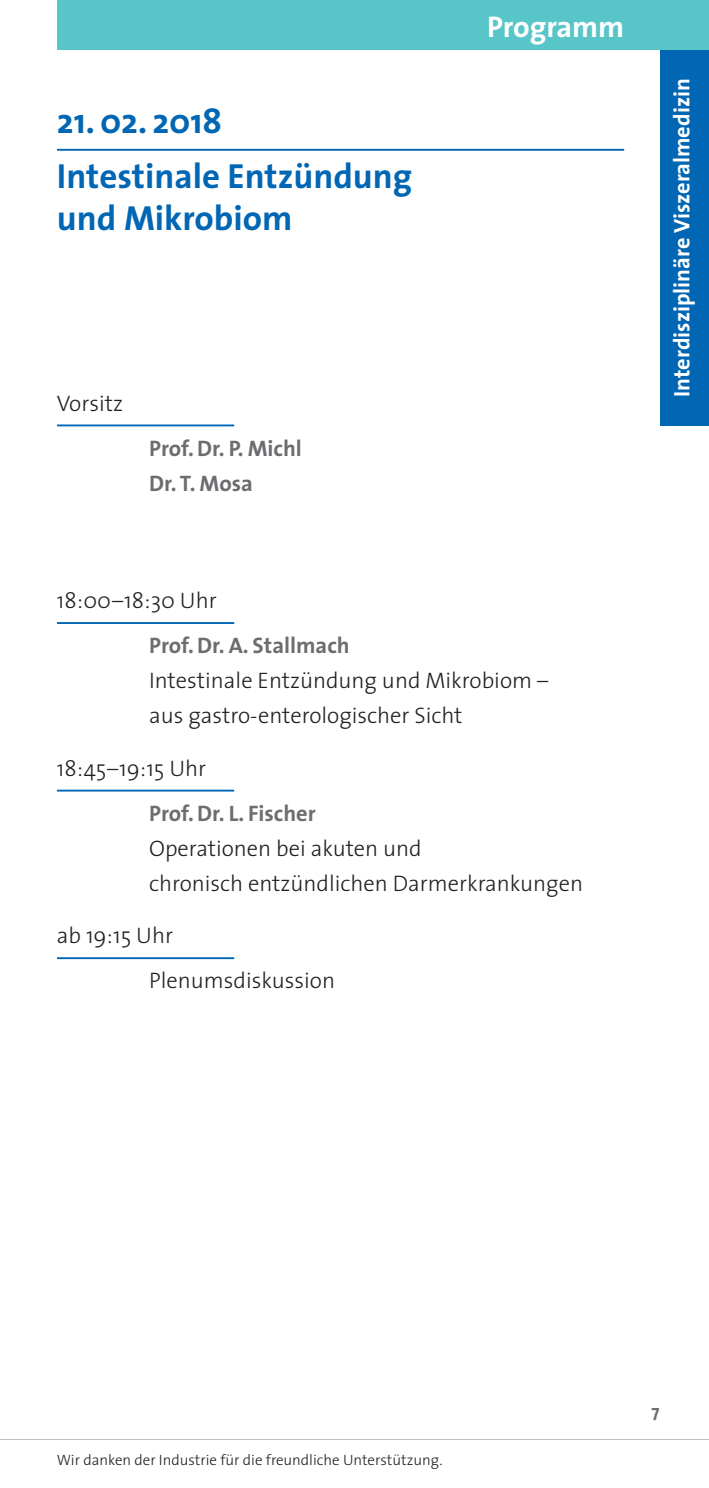
<style>
.page{position:relative;width:709px;height:1488px;background:#fff}
.page>*{position:absolute;margin:0;border:0;box-sizing:border-box;transform-origin:0 0}
.t1{font:700 35px/55px "The Sans";color:#0166b3}
.t2{font:700 30px "The Sans";color:#fff}
.t3{font:300 22.5px/35px "The Sans";color:#231f20}
.t4{font:700 22.5px/35px "The Sans";color:#6c6d70}
.t5{font:700 22.5px "The Sans";color:#fff}
.t6{font:700 17.5px "The Sans";color:#6c6d70}
.t7{font:300 15px "The Sans";color:#231f20}
</style>
<div class="page">
<hr style="left:0;top:1438px;width:709px;height:1px;background:#bcbdc0">
<div style="left:57px;top:0;width:652px;height:50px;background:#58c5c8"></div>
<hr style="left:57px;top:424px;width:177px;height:2px;background:#0166b3">
<hr style="left:57px;top:622px;width:177px;height:2px;background:#0166b3">
<hr style="left:57px;top:789px;width:177px;height:2px;background:#0166b3">
<hr style="left:57px;top:957px;width:177px;height:2px;background:#0166b3">
<hr style="left:57px;top:149px;width:567px;height:2px;background:#0166b3">
<div style="left:659px;top:50px;width:50px;height:375px;background:#0166b3"></div>
<h1 class="t1" style="left:57px;top:97px;width:357px">21. 02. 2018<br>Intestinale Entzündung</h1>
<h1 class="t1" style="left:57px;top:194px;width:237px">und Mikrobiom</h1>
<p class="t3" style="left:57px;top:388px;width:68px">Vorsitz</p>
<p class="t4" style="left:149px;top:432px;width:154px">Prof. Dr. P. Michl<br>Dr. T. Mosa</p>
<h2 class="t2" style="left:487px;top:15px;width:139px">Programm</h2>
<p class="t3" style="left:57px;top:585px;width:161px">18:00–18:30 Uhr</p>
<p class="t4" style="left:149px;top:630px;width:202px">Prof. Dr. A. Stallmach</p>
<p class="t3" style="left:149px;top:665px;width:400px">Intestinale Entzündung und Mikrobiom – aus gastro-enterologischer Sicht</p>
<p class="t3" style="left:57px;top:753px;width:151px">18:45–19:15 Uhr</p>
<p class="t4" style="left:149px;top:797px;width:168px">Prof. Dr. L. Fischer</p>
<p class="t3" style="left:149px;top:833px;width:435px">Operationen bei akuten und<br>chronisch entzündlichen Darmerkrankungen</p>
<p class="t3" style="left:149px;top:915px;width:187px;line-height:45px;text-indent:-92px">ab 19:15 Uhr<br>Plenumsdiskussion</p>
<p class="t5" style="left:673px;top:397px;width:320px;rotate:-90deg">Interdisziplinäre Viszeralmedizin</p>
<p class="t7" style="left:57px;top:1453px;width:387px">Wir danken der Industrie für die freundliche Unterstützung.</p>
<p class="t6" style="left:651px;top:1404px;width:10px">7</p>
</div>
